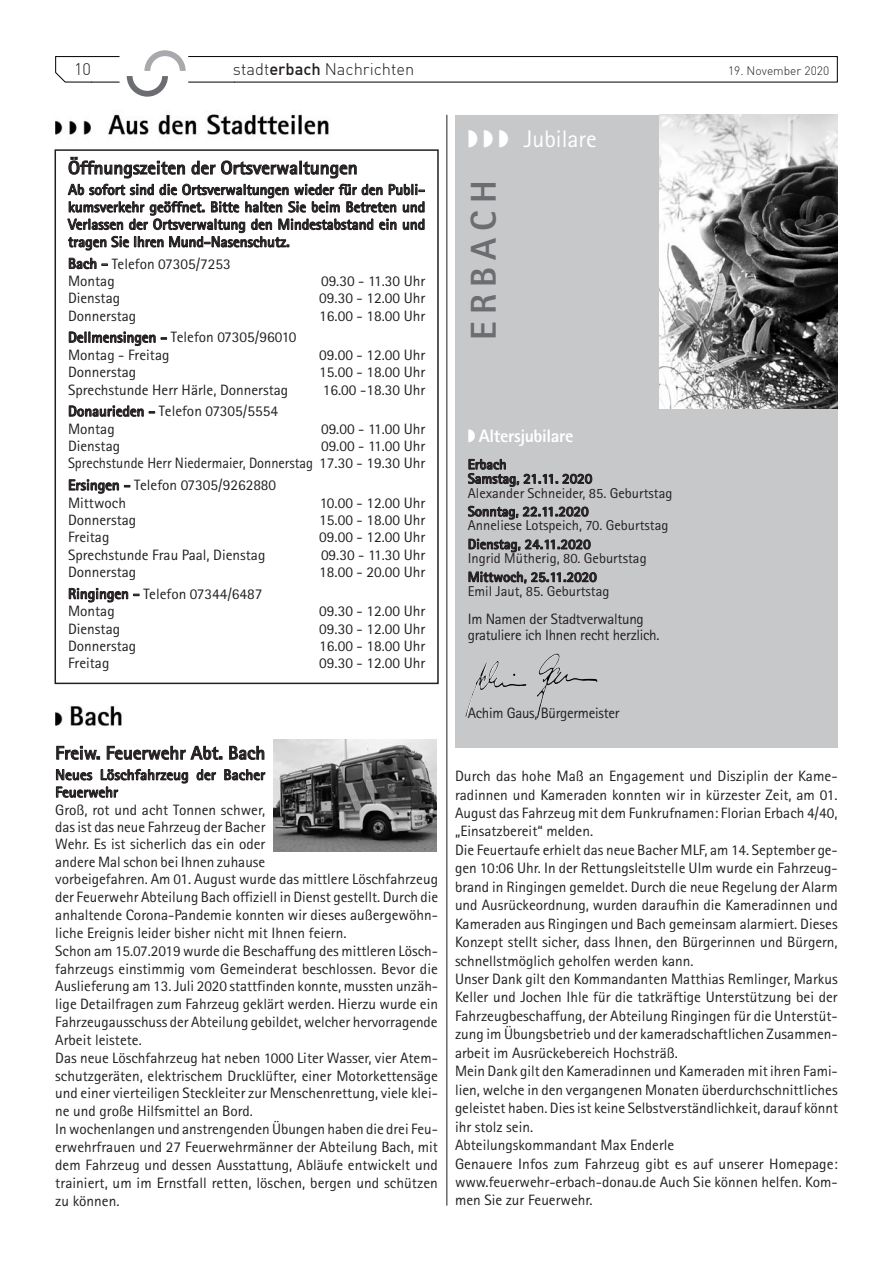
<style>
.page{position:relative;width:893px;height:1263px;background:#fff}
.page>*{position:absolute;margin:0;border:0;box-sizing:border-box;transform-origin:0 0}
.t1{font:800 36px "Rotis Sans Serif";letter-spacing:.2em;color:#6c6d70}
.t2{font:24px "Rotis Sans Serif Std";color:#fff}
.t3{font:700 18.75px "Rotis Sans Serif Std";color:#231f20}
.t4{font:800 18px "Rotis Sans Serif";letter-spacing:-.02em;color:#fff}
.t5{font:16.5px "DIN Light";color:#231f20}
.t6{font:15px/18.5px "Rotis Sans Serif Std";color:#231f20}
.t7{font:700 15px/17.4px "Rotis Sans Serif Std";color:#231f20;text-align:justify}
.t8{font:15px/15.9px "Rotis Sans Serif Std";letter-spacing:-.02em;color:#231f20}
.t9{font:14.25px "Rotis Sans Serif Std";color:#231f20}
.t10{font:700 14.25px/14.2px "Rotis Sans Serif Std";color:#231f20}
.t11{font:12px "DIN Light";color:#231f20}
.s1{font-family:"DIN Medium Alternate Medium Alternate"}
.s2{font-weight:700}
</style>
<div class="page">
<svg style="left:55px;top:50px;width:783px;height:47px"></svg>
<img style="left:55px;top:114px;width:274px;height:22px">
<svg style="left:67px;top:157px;width:358px;height:93px"></svg>
<svg style="left:69px;top:258px;width:27px;height:11px"></svg>
<svg style="left:102px;top:264px;width:6px;height:2px"></svg>
<svg style="left:69px;top:332px;width:98px;height:14px"></svg>
<svg style="left:69px;top:406px;width:86px;height:11px"></svg>
<svg style="left:69px;top:479px;width:61px;height:15px"></svg>
<svg style="left:69px;top:588px;width:70px;height:14px"></svg>
<img style="left:55px;top:706px;width:67px;height:21px">
<svg style="left:57px;top:746px;width:43px;height:14px"></svg>
<svg style="left:107px;top:746px;width:115px;height:14px"></svg>
<svg style="left:229px;top:746px;width:35px;height:14px"></svg>
<img style="left:274px;top:739px;width:163px;height:112px">
<svg style="left:197px;top:769px;width:19px;height:11px"></svg>
<svg style="left:224px;top:769px;width:41px;height:11px"></svg>
<svg style="left:56px;top:769px;width:132px;height:29px"></svg>
<hr style="left:446px;top:115px;width:1px;height:1090px;background:#231f20">
<div style="left:455px;top:115px;width:383px;height:633px;background:#c7c8ca"></div>
<svg style="left:468px;top:459px;width:124px;height:28px"></svg>
<svg style="left:468px;top:506px;width:120px;height:13px"></svg>
<svg style="left:469px;top:539px;width:122px;height:13px"></svg>
<svg style="left:469px;top:572px;width:128px;height:11px"></svg>
<img style="left:659px;top:115px;width:179px;height:294px">
<img style="left:489px;top:654px;width:108px;height:64px">
<div style="left:55px;top:149px;width:384px;height:535px;border:2px solid #231f20"></div>
<p class="t5" style="left:74px;top:59px;width:18px">10</p>
<p class="t5" style="left:233px;top:59px;width:183px">stadt<span class="s1">erbach</span> Nachrichten</p>
<p class="t11" style="left:728px;top:64px;width:103px">19. November 2020</p>
<p class="t3" style="left:68px;top:156px;width:291px">Öffnungszeiten der Ortsverwaltungen</p>
<p class="t7" style="left:68px;top:181px;width:359px">Ab sofort sind die Ortsverwaltungen wieder für den Publi&shy;kumsverkehr geöffnet. Bitte halten Sie beim Betreten und Verlassen der Ortsverwaltung den Mindestabstand ein und tragen Sie Ihren Mund-Nasenschutz.</p>
<p class="t6" style="left:68px;top:255px;width:164px;line-height:17.4px"><span class="s2">Bach -</span> Telefon 07305/7253<br>Montag</p>
<p class="t6" style="left:321px;top:271px;width:106px">09.30 - 11.30 Uhr</p>
<p class="t6" style="left:68px;top:289px;width:54px">Dienstag</p>
<p class="t6" style="left:319px;top:289px;width:107px">09.30 - 12.00 Uhr</p>
<p class="t6" style="left:68px;top:306px;width:70px">Donnerstag</p>
<p class="t6" style="left:319px;top:306px;width:107px">16.00 - 18.00 Uhr</p>
<p class="t6" style="left:68px;top:328px;width:230px;line-height:17.4px"><span class="s2">Dellmensingen -</span> Telefon 07305/96010<br>Montag - Freitag</p>
<p class="t6" style="left:319px;top:345px;width:107px">09.00 - 12.00 Uhr</p>
<p class="t6" style="left:68px;top:363px;width:70px">Donnerstag</p>
<p class="t6" style="left:319px;top:363px;width:107px">15.00 - 18.00 Uhr</p>
<p class="t6" style="left:68px;top:380px;width:222px">Sprechstunde Herr Härle, Donnerstag</p>
<p class="t6" style="left:323px;top:380px;width:104px">16.00 -18.30 Uhr</p>
<p class="t6" style="left:68px;top:402px;width:212px;line-height:17.4px"><span class="s2">Donaurieden -</span> Telefon 07305/5554<br>Montag</p>
<p class="t6" style="left:321px;top:419px;width:106px">09.00 - 11.00 Uhr</p>
<p class="t6" style="left:68px;top:437px;width:359px;line-height:17.4px;text-align:right">09.00 - 11.00 Uhr<br>Sprechstunde Herr Niedermaier, Donnerstag 17.30 - 19.30 Uhr</p>
<p class="t6" style="left:68px;top:476px;width:210px;line-height:17.4px"><span class="s2">Ersingen -</span> Telefon 07305/9262880<br>Mittwoch</p>
<p class="t6" style="left:68px;top:437px;width:54px">Dienstag</p>
<p class="t6" style="left:320px;top:493px;width:107px">10.00 - 12.00 Uhr</p>
<p class="t6" style="left:68px;top:510px;width:70px">Donnerstag</p>
<p class="t6" style="left:319px;top:510px;width:107px">15.00 - 18.00 Uhr</p>
<p class="t6" style="left:68px;top:528px;width:43px">Freitag</p>
<p class="t6" style="left:319px;top:528px;width:107px">09.00 - 12.00 Uhr</p>
<p class="t6" style="left:68px;top:545px;width:199px">Sprechstunde Frau Paal, Dienstag</p>
<p class="t6" style="left:321px;top:545px;width:106px">09.30 - 11.30 Uhr</p>
<p class="t6" style="left:68px;top:563px;width:70px">Donnerstag</p>
<p class="t6" style="left:319px;top:563px;width:107px">18.00 - 20.00 Uhr</p>
<p class="t6" style="left:68px;top:585px;width:196px;line-height:17.4px"><span class="s2">Ringingen -</span> Telefon 07344/6487<br>Montag</p>
<p class="t6" style="left:319px;top:602px;width:107px">09.30 - 12.00 Uhr</p>
<p class="t6" style="left:68px;top:619px;width:54px">Dienstag</p>
<p class="t6" style="left:319px;top:619px;width:107px">09.30 - 12.00 Uhr</p>
<p class="t6" style="left:68px;top:636px;width:70px">Donnerstag</p>
<p class="t6" style="left:319px;top:636px;width:107px">16.00 - 18.00 Uhr</p>
<p class="t6" style="left:68px;top:654px;width:43px">Freitag</p>
<p class="t6" style="left:319px;top:654px;width:107px">09.30 - 12.00 Uhr</p>
<p class="t3" style="left:55px;top:741px;width:212px">Freiw. Feuerwehr Abt. Bach</p>
<p class="t7" style="left:55px;top:766px;width:211px">Neues Löschfahrzeug der Bacher<br>Feuerwehr</p>
<p class="t6" style="left:55px;top:800px;width:385px;line-height:17.9px">Groß, rot und acht Tonnen schwer,<br>das ist das neue Fahrzeug der Bacher<br>Wehr. Es ist sicherlich das ein oder<br>andere Mal schon bei Ihnen zuhause<br>vorbeigefahren. Am 01. August wurde das mittlere Löschfahrzeug der Feuerwehr Abteilung Bach offiziell in Dienst gestellt. Durch die anhaltende Corona-Pandemie konnten wir dieses außergewöhn&shy;liche Ereignis leider bisher nicht mit Ihnen feiern.<br>Schon am 15.07.2019 wurde die Beschaffung des mittleren Lösch&shy;fahrzeugs einstimmig vom Gemeinderat beschlossen. Bevor die Auslieferung am 13. Juli 2020 stattfinden konnte, mussten unzäh&shy;lige Detailfragen zum Fahrzeug geklärt werden. Hierzu wurde ein Fahrzeugausschuss der Abteilung gebildet, welcher hervorragende Arbeit leistete.<br>Das neue Löschfahrzeug hat neben 1000 Liter Wasser, vier Atem&shy;schutzgeräten, elektrischem Drucklüfter, einer Motorkettensäge und einer vierteiligen Steckleiter zur Menschenrettung, viele klei&shy;ne und große Hilfsmittel an Bord.<br>In wochenlangen und anstrengenden Übungen haben die drei Feu&shy;erwehrfrauen und 27 Feuerwehrmänner der Abteilung Bach, mit dem Fahrzeug und dessen Ausstattung, Abläufe entwickelt und trainiert, um im Ernstfall retten, löschen, bergen und schützen zu können.</p>
<h2 class="t2" style="left:468px;top:125px;width:131px">◗ ◗ ◗ Jubilare</h2>
<h1 class="t1" style="left:461px;top:340px;width:161px;rotate:-90deg">ERBACH</h1>
<p class="t4" style="left:468px;top:425px;width:107px">◗ Altersjubilare</p>
<p class="t10" style="left:468px;top:457px;width:126px">Erbach<br>Samstag, 21.11. 2020</p>
<p class="t9" style="left:468px;top:484px;width:206px">Alexander Schneider, 85. Geburtstag</p>
<p class="t10" style="left:468px;top:504px;width:122px">Sonntag, 22.11.2020</p>
<p class="t9" style="left:468px;top:517px;width:202px">Anneliese Lotspeich, 70. Geburtstag</p>
<p class="t10" style="left:468px;top:537px;width:125px">Dienstag, 24.11.2020</p>
<p class="t9" style="left:468px;top:550px;width:180px">Ingrid Mütherig, 80. Geburtstag</p>
<p class="t10" style="left:468px;top:569px;width:131px">Mittwoch, 25.11.2020</p>
<p class="t9" style="left:468px;top:583px;width:143px">Emil Jaut, 85. Geburtstag</p>
<p class="t8" style="left:468px;top:611px;width:193px">Im Namen der Stadtverwaltung gratuliere ich Ihnen recht herzlich.</p>
<p class="t8" style="left:468px;top:705px;width:153px">Achim Gaus, Bürgermeister</p>
<p class="t6" style="left:455px;top:767px;width:385px">Durch das hohe Maß an Engagement und Disziplin der Kame&shy;radinnen und Kameraden konnten wir in kürzester Zeit, am 01.<br>August das Fahrzeug mit dem Funkrufnamen: Florian Erbach 4/40, „Einsatzbereit“ melden.<br>Die Feuertaufe erhielt das neue Bacher MLF, am 14. September ge&shy;gen 10:06 Uhr. In der Rettungsleitstelle Ulm wurde ein Fahrzeug&shy;brand in Ringingen gemeldet. Durch die neue Regelung der Alarm und Ausrückeordnung, wurden daraufhin die Kameradinnen und Kameraden aus Ringingen und Bach gemeinsam alarmiert. Dieses Konzept stellt sicher, dass Ihnen, den Bürgerinnen und Bürgern, schnellstmöglich geholfen werden kann.<br>Unser Dank gilt den Kommandanten Matthias Remlinger, Markus Keller und Jochen Ihle für die tatkräftige Unterstützung bei der Fahrzeugbeschaffung, der Abteilung Ringingen für die Unterstüt&shy;zung im Übungsbetrieb und der kameradschaftlichen Zusammen&shy;arbeit im Ausrückebereich Hochsträß.<br>Mein Dank gilt den Kameradinnen und Kameraden mit ihren Fami&shy;lien, welche in den vergangenen Monaten überdurchschnittliches geleistet haben. Dies ist keine Selbstverständlichkeit, darauf könnt ihr stolz sein.<br>Abteilungskommandant Max Enderle<br>Genauere Infos zum Fahrzeug gibt es auf unserer Homepage: www.feuerwehr-erbach-donau.de Auch Sie können helfen. Kom&shy;men Sie zur Feuerwehr.</p>
</div>
